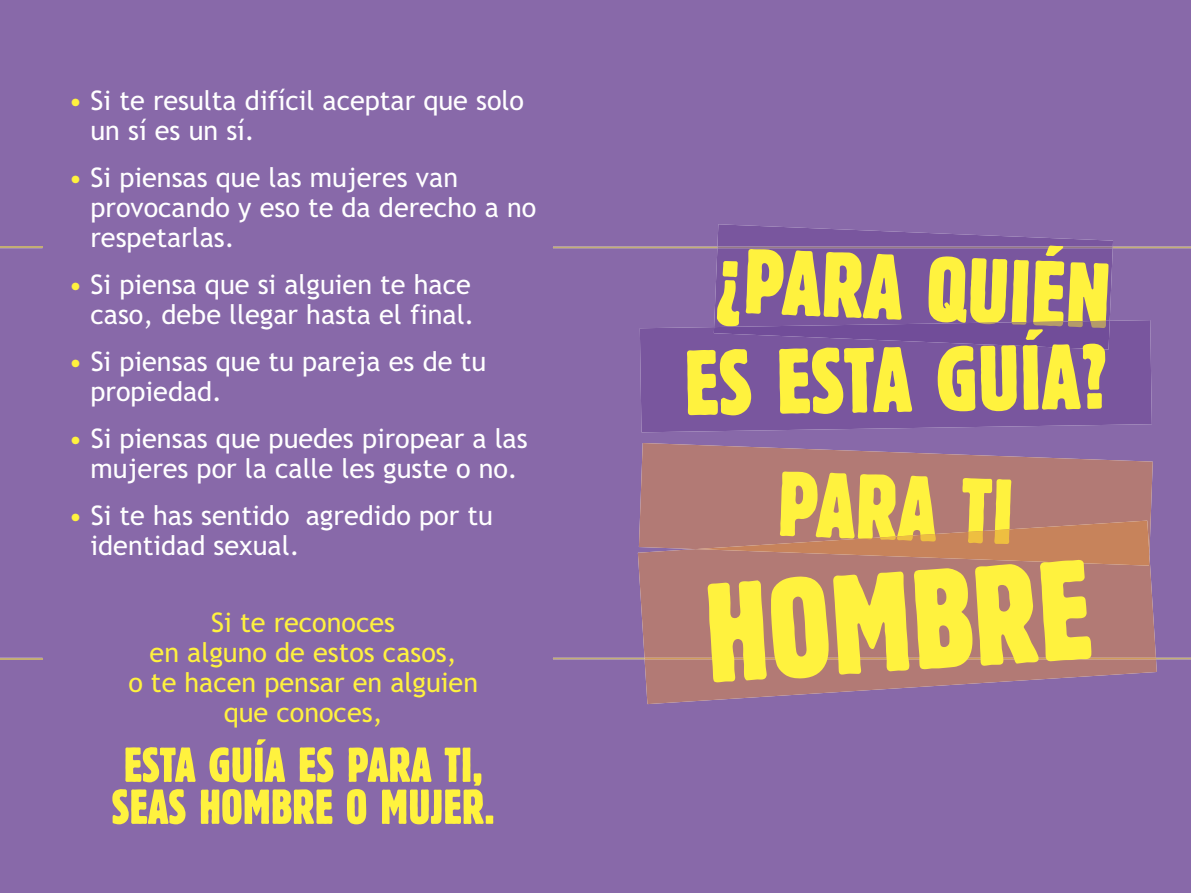
<style>
.page{position:relative;width:1191px;height:893px;background:#8869a9}
.page>*{position:absolute;margin:0;border:0;box-sizing:border-box;transform-origin:0 0}
.t1{font:147px "Block D Regu Extr Cond";color:#fff23e}
.t2{font:96px "Block D Regu Extr Cond";color:#fff23e}
.t3{font:51px/42px "Block D Regu Extr Cond";color:#fff23e}
.t4{font:27px/30px "Trebuchet MS";color:#fff}
.t5{font:27px/30px "Trebuchet MS";color:#fff23e;text-align:center}
.s1{color:#fff23e}
</style>
<div class="page">
<hr style="left:0;top:247px;width:43px;height:1px;background:#c3ae74">
<hr style="left:0;top:658px;width:43px;height:1px;background:#c3ae74">
<hr style="left:553px;top:247px;width:164px;height:1px;background:#c3ae74">
<hr style="left:1112px;top:247px;width:79px;height:1px;background:#c3ae74">
<hr style="left:553px;top:658px;width:91px;height:1px;background:#c3ae74">
<hr style="left:1155px;top:658px;width:36px;height:1px;background:#c3ae74">
<div style="left:640px;top:320px;width:511px;height:112px;background:#79569e"></div>
<svg style="left:714px;top:224px;width:399px;height:126px;background:#7a589e"></svg>
<svg style="left:639px;top:443px;width:513px;height:106px;background:#ad787b"></svg>
<svg style="left:638px;top:549px;width:518px;height:155px;background:#ad787c"></svg>
<hr style="left:644px;top:658px;width:512px;height:1px;background:#d09c5b">
<svg style="left:695px;top:521px;width:454px;height:45px;background:#be8168"></svg>
<p class="t4" style="left:90px;top:85px;width:435px;text-indent:-22px"><span class="s1">•</span> Si te resulta difícil aceptar que solo un sí es un sí.</p>
<p class="t4" style="left:90px;top:162px;width:447px;text-indent:-22px"><span class="s1">•</span> Si piensas que las mujeres van provocando y eso te da derecho a no respetarlas.</p>
<p class="t4" style="left:68px;top:269px;width:408px;text-align:right"><span class="s1">•</span> Si piensa que si alguien te hace caso, debe llegar hasta el final.</p>
<p class="t4" style="left:90px;top:346px;width:397px;text-indent:-22px"><span class="s1">•</span> Si piensas que tu pareja es de tu propiedad.</p>
<p class="t4" style="left:68px;top:423px;width:461px;text-align:center"><span class="s1">•</span> Si piensas que puedes piropear a las mujeres por la calle les guste o no.</p>
<p class="t4" style="left:91px;top:500px;width:404px;text-indent:-22px"><span class="s1">•</span> Si te has sentido agredido por tu identidad sexual.</p>
<p class="t5" style="left:128px;top:607px;width:351px">Si te reconoces<br>en alguno de estos casos,<br>o te hacen pensar en alguien que conoces,</p>
<h3 class="t3" style="left:112px;top:743px;width:384px">ESTA GUÍA ES PARA TI,<br>SEAS HOMBRE O MUJER.</h3>
<h2 class="t2" style="left:718px;top:224px;width:396px;rotate:2deg">¿PARA QUIÉN</h2>
<h2 class="t2" style="left:683px;top:326px;width:425px;rotate:-1deg">ES ESTA GUÍA?</h2>
<h2 class="t2" style="left:779px;top:446px;width:238px;rotate:2deg">PARA TI</h2>
<h1 class="t1" style="left:698px;top:547px;width:388px;rotate:-4deg">HOMBRE</h1>
</div>
